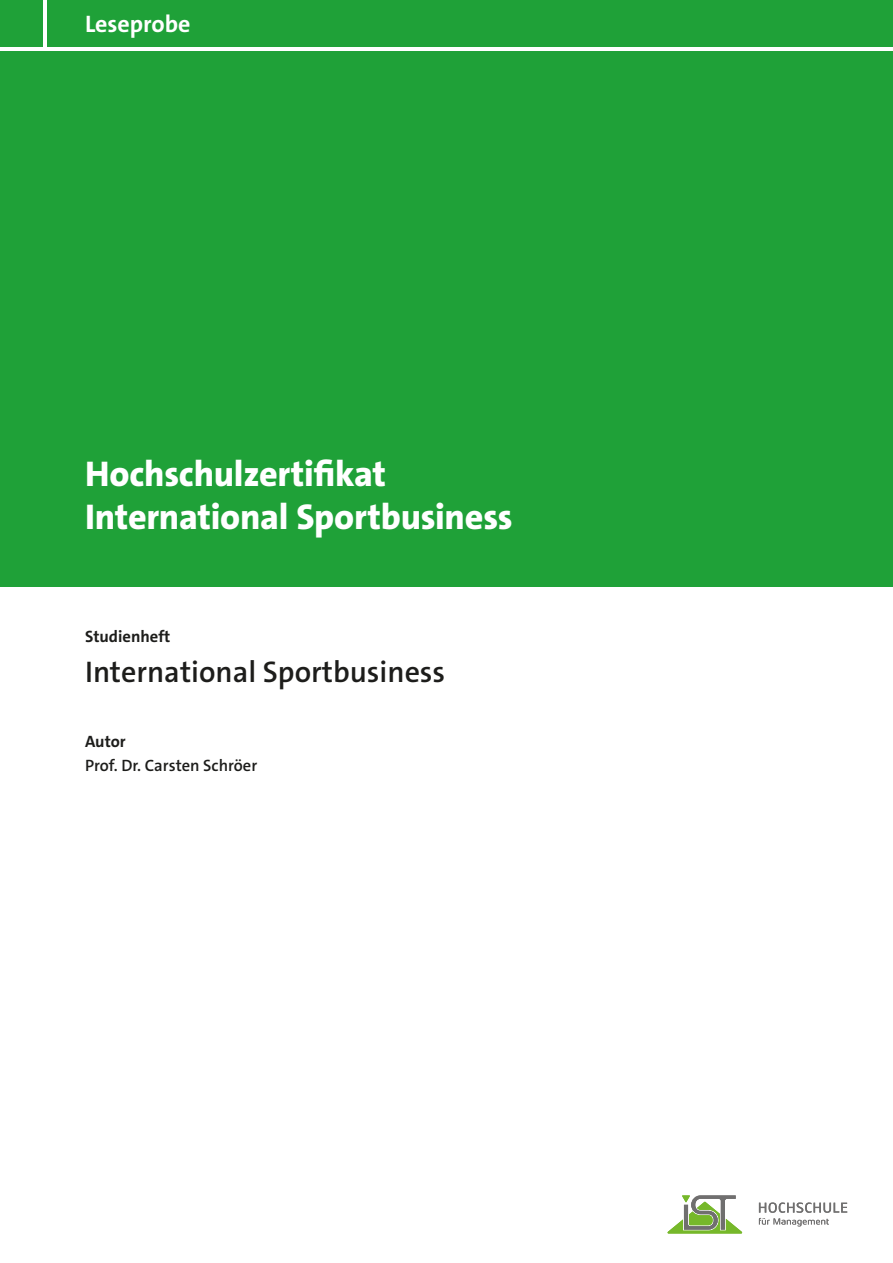
<style>
.page{position:relative;width:893px;height:1263px;background:#fff}
.page>*{position:absolute;margin:0;border:0;box-sizing:border-box;transform-origin:0 0}
.t1{font:800 36px/43.2px "The Sans C4 s";letter-spacing:-.01em;color:#fff}
.t2{font:600 30px "The Sans C4 s";color:#1d1d1b}
.t3{font:700 24px "The Sans C4 s";color:#fff}
.t4{font:600 16.5px "The Sans C4 s";color:#1d1d1b}
.t5{font:700 16.5px "The Sans C4 s";color:#1d1d1b}
</style>
<div class="page">
<div style="left:0;top:51px;width:893px;height:536px;background:#1fa138"></div>
<div style="left:47px;top:0;width:846px;height:47px;background:#1fa138"></div>
<div style="left:0;top:0;width:43px;height:47px;background:#1fa138"></div>
<svg style="left:759px;top:1202px;width:88px;height:24px"></svg>
<svg style="left:668px;top:1195px;width:74px;height:38px"></svg>
<p class="t3" style="left:85px;top:9px;width:107px">Leseprobe</p>
<p class="t1" style="left:85px;top:452px;width:429px">Hochschulzertifikat<br>International Sportbusiness</p>
<p class="t5" style="left:85px;top:625px;width:87px">Studienheft</p>
<p class="t2" style="left:85px;top:652px;width:362px">International Sportbusiness</p>
<p class="t5" style="left:85px;top:730px;width:42px">Autor</p>
<p class="t4" style="left:85px;top:754px;width:174px">Prof. Dr. Carsten Schröer</p>
</div>
